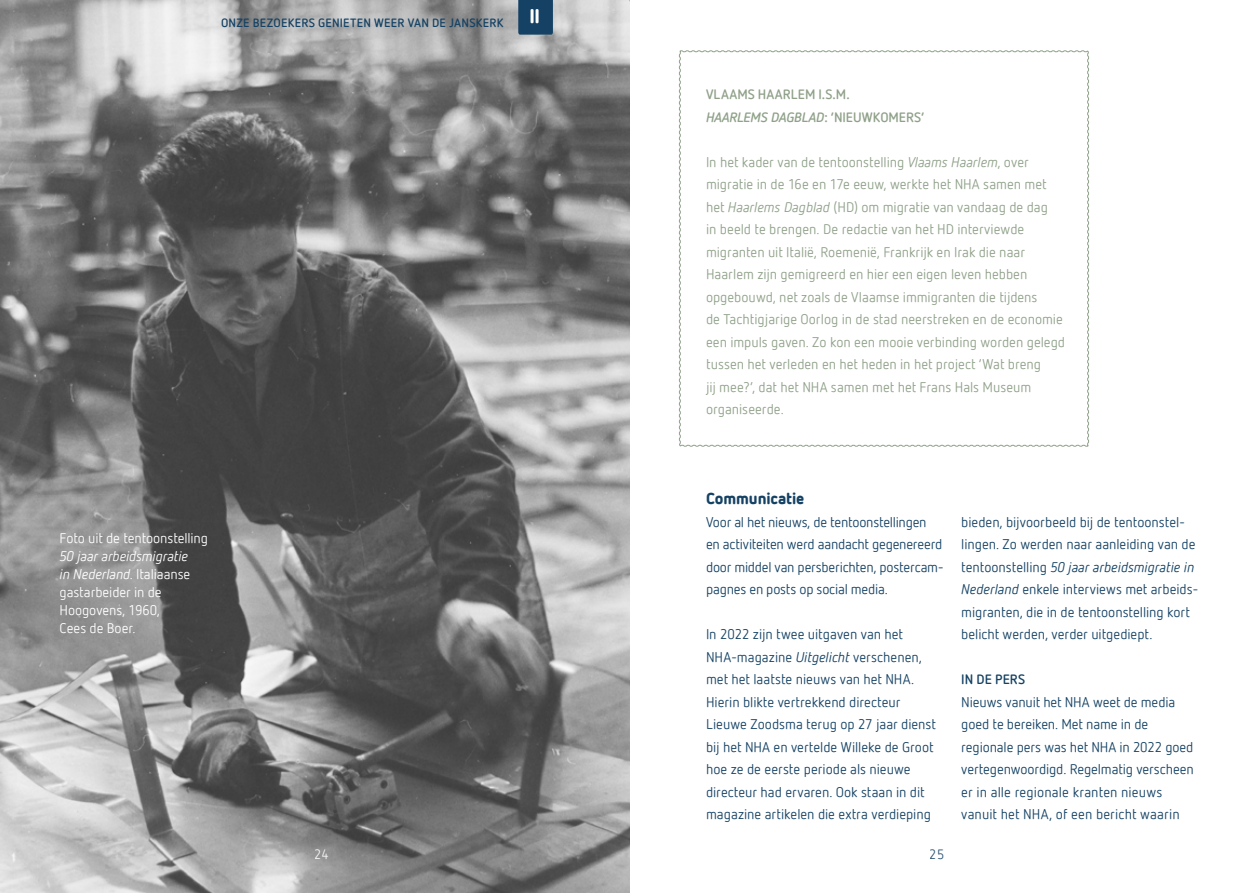
<style>
.page{position:relative;width:1259px;height:893px;background:#fff}
.page>*{position:absolute;margin:0;border:0;box-sizing:border-box;transform-origin:0 0}
.t1{font:900 19.5px "Netto Offc";color:#fff}
.t2{font:900 15.75px "Netto Offc";letter-spacing:-.005em;color:#154264}
.t3{font:13.95px/22.5px "Netto Offc";letter-spacing:-.005em;color:#154264}
.t4{font:13.95px/22.5px "Netto Offc";letter-spacing:-.005em;color:#8fa189}
.t5{font:13.95px/18px "Netto Offc";letter-spacing:-.005em;color:#fff}
.t6{font:700 13.5px/22.5px "Netto Offc";letter-spacing:.01em;color:#8fa189}
.t7{font:700 13.5px "Netto Offc";letter-spacing:.005em;color:#154264}
.t8{font:13.5px "Netto Offc";color:#fff}
.t9{font:13.5px "Netto Offc";color:#154264}
.t10{font:700 12px "Netto Offc";letter-spacing:.02em;color:#154264}
.s1{font-style:italic}
</style>
<div class="page">
<img style="left:0;top:0;width:630px;height:893px">
<svg style="left:678px;top:50px;width:411px;height:397px"></svg>
<svg style="left:518px;top:0;width:35px;height:35px"></svg>
<p class="t10" style="left:221px;top:16px;width:284px">ONZE BEZOEKERS GENIETEN WEER VAN DE JANSKERK</p>
<h1 class="t1" style="left:529px;top:4px;width:12px">II</h1>
<p class="t6" style="left:706px;top:83px;width:220px">VLAAMS HAARLEM I.S.M.<br><span class="s1">HAARLEMS DAGBLAD</span>: ‘NIEUWKOMERS’</p>
<p class="t4" style="left:706px;top:150px;width:361px">In het kader van de tentoonstelling <span class="s1">Vlaams Haarlem</span>, over migratie in de 16e en 17e eeuw, werkte het NHA samen met het <span class="s1">Haarlems Dagblad</span> (HD) om migratie van vandaag de dag<br>in beeld te brengen. De redactie van het HD interviewde migranten uit Italië, Roemenië, Frankrijk en Irak die naar Haarlem zijn gemigreerd en hier een eigen leven hebben opgebouwd, net zoals de Vlaamse immigranten die tijdens<br>de Tachtigjarige Oorlog in de stad neerstreken en de economie een impuls gaven. Zo kon een mooie verbinding worden gelegd tussen het verleden en het heden in het project ‘Wat breng<br>jij mee?’, dat het NHA samen met het Frans Hals Museum organiseerde.</p>
<p class="t5" style="left:60px;top:529px;width:150px">Foto uit de tentoonstelling</p>
<p class="t5" style="left:60px;top:547px;width:132px"><span class="s1">50 jaar arbeidsmigratie in Nederland</span>. Italiaanse gastarbeider in de<br>Hoogovens, 1960,<br>Cees de Boer.</p>
<p class="t2" style="left:706px;top:488px;width:100px">Communicatie</p>
<p class="t3" style="left:706px;top:510px;width:239px">Voor al het nieuws, de tentoonstellingen en activiteiten werd aandacht gegenereerd door middel van persberichten, postercam&shy;pagnes en posts op social media.</p>
<p class="t3" style="left:706px;top:623px;width:231px">In 2022 zijn twee uitgaven van het NHA-magazine <span class="s1">Uitgelicht</span> verschenen, met het laatste nieuws van het NHA.<br>Hierin blikte vertrekkend directeur Lieuwe Zoodsma terug op 27 jaar dienst bij het NHA en vertelde Willeke de Groot hoe ze de eerste periode als nieuwe directeur had ervaren. Ook staan in dit magazine artikelen die extra verdieping</p>
<p class="t8" style="left:315px;top:846px;width:15px">24</p>
<p class="t9" style="left:930px;top:846px;width:16px">25</p>
<p class="t3" style="left:961px;top:510px;width:239px">bieden, bijvoorbeeld bij de tentoonstel&shy;lingen. Zo werden naar aanleiding van de tentoonstelling <span class="s1">50 jaar arbeidsmigratie in Nederland</span> enkele interviews met arbeids&shy;migranten, die in de tentoonstelling kort belicht werden, verder uitgediept.</p>
<p class="t7" style="left:961px;top:671px;width:65px">IN DE PERS</p>
<p class="t3" style="left:961px;top:690px;width:234px">Nieuws vanuit het NHA weet de media goed te bereiken. Met name in de regionale pers was het NHA in 2022 goed vertegenwoordigd. Regelmatig verscheen er in alle regionale kranten nieuws vanuit het NHA, of een bericht waarin</p>
</div>
